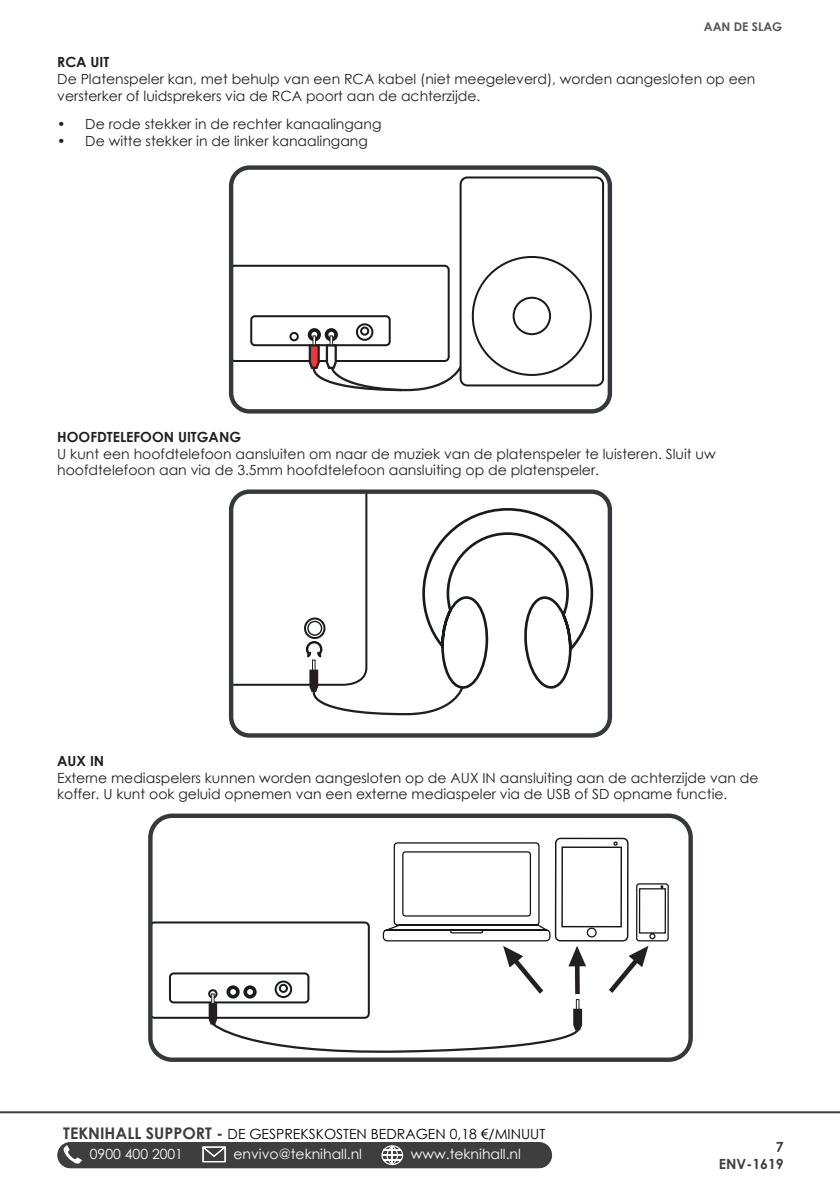
<style>
.page{position:relative;width:840px;height:1191px;background:#fff}
.page>*{position:absolute;margin:0;border:0;box-sizing:border-box;transform-origin:0 0}
.Brødtekst{font:14px/16.8px "Century Gothic";color:#231f20}
.Brød_tabualtor{font:14px "Century Gothic";color:#231f20}
.t1{font:14px "Century Gothic";color:#000001}
.t2{font:14px "Century Gothic";color:#fff}
.Underrubrik{font:700 14px "Century Gothic";color:#231f20}
.t3{font:700 14px "Century Gothic";color:#3e3e3f}
.Brødtekst-2{font:700 12px "Century Gothic";color:#57585a}
.s1{font-weight:700}
.s2{font-weight:700;font-size:16px;color:#3e3e3f}
</style>
<div class="page">
<hr style="left:0;top:1111px;width:839px;height:2px;background:#3e3e3f">
<div style="left:57px;top:1142px;width:494px;height:26px;background:#3e3e3f;border-radius:13px"></div>
<svg style="left:63px;top:1144px;width:19px;height:20px"></svg>
<svg style="left:202px;top:1146px;width:24px;height:16px"></svg>
<svg style="left:381px;top:1145px;width:22px;height:20px"></svg>
<div style="left:229px;top:165px;width:382px;height:248px;border:4px solid #36393c;border-radius:18px"></div>
<div style="left:459px;top:176px;width:144px;height:210px;border:2px solid #181b1e;border-radius:7px"></div>
<svg style="left:471px;top:256px;width:121px;height:120px"></svg>
<svg style="left:228px;top:264px;width:236px;height:128px"></svg>
<div style="left:229px;top:489px;width:382px;height:248px;border:4px solid #36393c;border-radius:18px"></div>
<svg style="left:421px;top:508px;width:173px;height:230px"></svg>
<svg style="left:230px;top:490px;width:234px;height:226px"></svg>
<div style="left:304px;top:617px;width:21px;height:22px;border:2px solid #181b1e;border-radius:50%"></div>
<div style="left:307px;top:621px;width:15px;height:15px;border:1px solid #181b1e;border-radius:50%"></div>
<svg style="left:153px;top:837px;width:516px;height:217px"></svg>
<div style="left:148px;top:813px;width:544px;height:249px;border:4px solid #36393c;border-radius:22px"></div>
<p class="Brødtekst-2" style="left:703px;top:18px;width:80px">AAN DE SLAG</p>
<p class="Underrubrik" style="left:57px;top:51px;width:54px">RCA UIT</p>
<p class="Brødtekst" style="left:57px;top:70px;width:699px">De Platenspeler kan, met behulp van een RCA kabel (niet meegeleverd), worden aangesloten op een versterker of luidsprekers via de RCA poort aan de achterzijde.</p>
<p class="Brød_tabualtor" style="left:57px;top:114px;width:325px">• De rode stekker in de rechter kanaalingang</p>
<p class="Brød_tabualtor" style="left:57px;top:131px;width:312px">• De witte stekker in de linker kanaalingang</p>
<p class="Underrubrik" style="left:57px;top:426px;width:185px">HOOFDTELEFOON UITGANG</p>
<p class="Brødtekst" style="left:57px;top:445px;width:659px">U kunt een hoofdtelefoon aansluiten om naar de muziek van de platenspeler te luisteren. Sluit uw hoofdtelefoon aan via de 3.5mm hoofdtelefoon aansluiting op de platenspeler.</p>
<p class="Brødtekst" style="left:57px;top:752px;width:702px"><span class="s1">AUX IN<br></span>Externe mediaspelers kunnen worden aangesloten op de AUX IN aansluiting aan de achterzijde van de koffer. U kunt ook geluid opnemen van een externe mediaspeler via de USB of SD opname functie.</p>
<p class="t1" style="left:63px;top:1124px;width:483px"><span class="s2">TEKNIHALL SUPPORT -</span> DE GESPREKSKOSTEN BEDRAGEN 0,18 €/MINUUT</p>
<p class="t2" style="left:90px;top:1144px;width:95px">0900 400 2001</p>
<p class="t2" style="left:233px;top:1144px;width:130px">envivo@teknihall.nl</p>
<p class="t2" style="left:410px;top:1144px;width:111px">www.teknihall.nl</p>
<p class="t3" style="left:775px;top:1136px;width:9px">7</p>
<p class="t3" style="left:718px;top:1153px;width:66px">ENV-1619</p>
</div>
